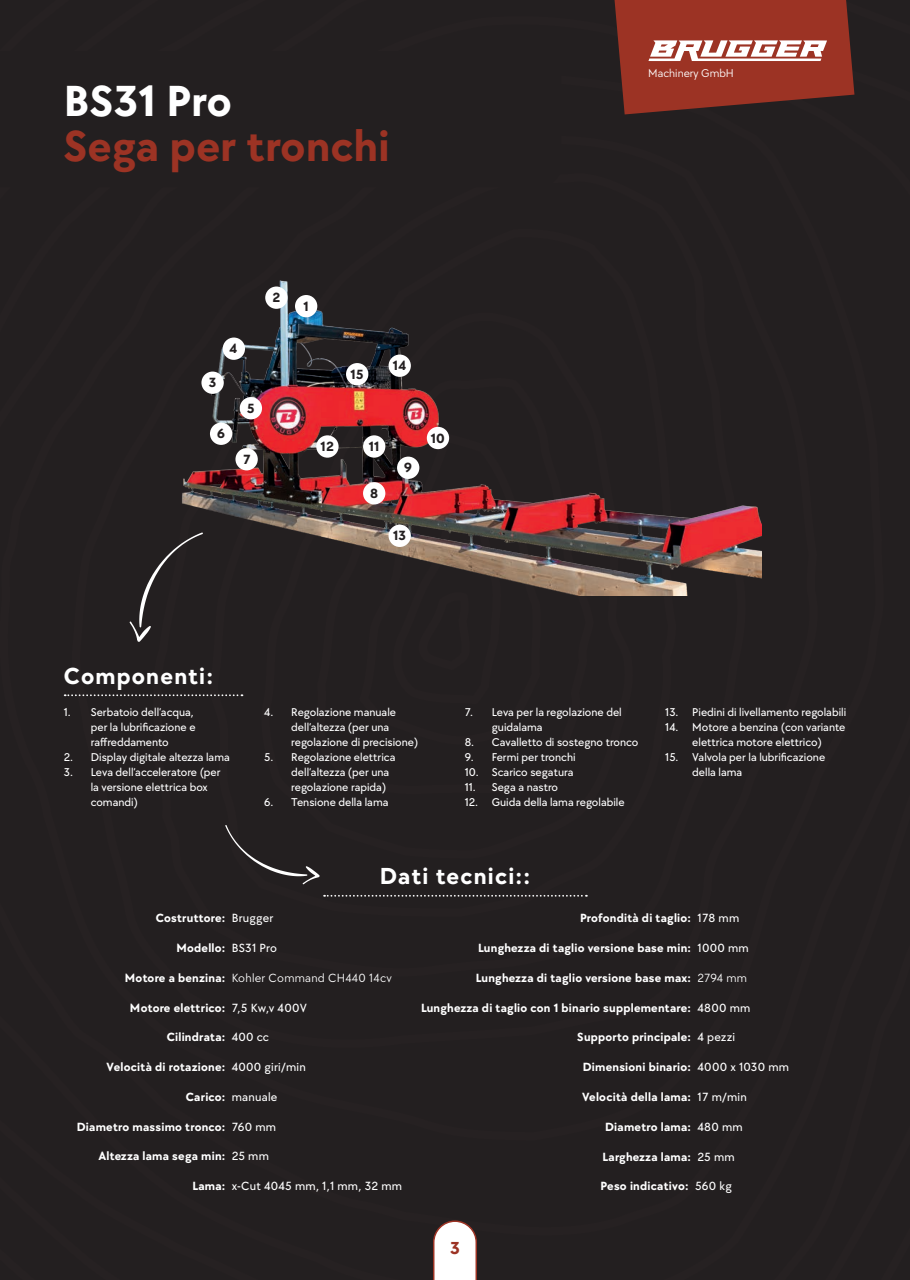
<style>
.page{position:relative;width:910px;height:1280px;background:#fff}
.page>*{position:absolute;margin:0;border:0;box-sizing:border-box;transform-origin:0 0}
.t1{font:700 45px "TT Chocolates Trl";letter-spacing:.01em;color:#9c3324}
.t2{font:700 45px "TT Chocolates Trl";letter-spacing:.01em;color:#fff}
.t3{font:700 24px "TT Chocolates Trl";letter-spacing:.05em;color:#fff}
.t4{font:700 18px "TT Chocolates Trl";color:#9c3324}
.t5{font:700 13.8px "TT Chocolates Trl";letter-spacing:.02em;color:#231f20}
.t6{font:700 12.3px "TT Chocolates Trl";letter-spacing:.02em;color:#fff}
.t7{font:12.3px "TT Chocolates Trl";letter-spacing:.02em;color:#fff}
.t8{font:500 12.3px "TT Chocolates Trl";letter-spacing:.02em;color:#fff}
.t9{font:500 11.7px/15px "TT Chocolates Trl";color:#fff}
.t10{font:11.7px "TT Chocolates Trl";color:#fff}
.s1{font-weight:500}
.s2{font-weight:700}
.s3{font-weight:400}
</style>
<div class="page">
<div style="left:367px;top:0;width:248px;height:16px;background:#231f20"></div>
<div style="left:367px;top:16px;width:543px;height:412px;background:#231f20"></div>
<div style="left:0;top:73px;width:885px;height:871px;background:#231f20"></div>
<div style="left:70px;top:136px;width:752px;height:808px;background:#231f20"></div>
<div style="left:151px;top:173px;width:595px;height:771px;background:#231f20"></div>
<div style="left:209px;top:595px;width:467px;height:322px;background:#231f20"></div>
<div style="left:261px;top:595px;width:374px;height:263px;background:#231f20"></div>
<div style="left:314px;top:595px;width:280px;height:199px;background:#231f20"></div>
<div style="left:359px;top:595px;width:183px;height:150px;background:#231f20"></div>
<div style="left:392px;top:595px;width:110px;height:109px;background:#231f20"></div>
<div style="left:0;top:944px;width:663px;height:283px;background:#231f20"></div>
<div style="left:663px;top:794px;width:247px;height:433px;background:#231f20"></div>
<div style="left:0;top:1015px;width:400px;height:212px;background:#231f20"></div>
<div style="left:0;top:0;width:367px;height:332px;background:#231f20"></div>
<div style="left:0;top:0;width:159px;height:51px;background:#231f20"></div>
<div style="left:0;top:1227px;width:910px;height:53px;background:#231f20"></div>
<img style="left:149px;top:187px;width:612px;height:408px">
<svg style="left:615px;top:0;width:295px;height:114px"></svg>
<div style="left:0;top:51px;width:561px;height:136px;background:#231f20"></div>
<svg style="left:65px;top:694px;width:177px;height:2px"></svg>
<svg style="left:130px;top:532px;width:73px;height:110px"></svg>
<div style="left:363px;top:482px;width:22px;height:22px;background:#fff;border-radius:50%"></div>
<div style="left:210px;top:423px;width:22px;height:22px;background:#fff;border-radius:50%"></div>
<div style="left:397px;top:457px;width:22px;height:22px;background:#fff;border-radius:50%"></div>
<div style="left:235px;top:448px;width:23px;height:22px;background:#fff;border-radius:50%"></div>
<div style="left:427px;top:427px;width:22px;height:22px;background:#fff;border-radius:50%"></div>
<div style="left:389px;top:355px;width:22px;height:22px;background:#fff;border-radius:50%"></div>
<div style="left:295px;top:295px;width:22px;height:22px;background:#fff;border-radius:50%"></div>
<div style="left:223px;top:337px;width:22px;height:23px;background:#fff;border-radius:50%"></div>
<div style="left:316px;top:435px;width:23px;height:23px;background:#fff;border-radius:50%"></div>
<div style="left:265px;top:286px;width:23px;height:23px;background:#fff;border-radius:50%"></div>
<div style="left:201px;top:372px;width:23px;height:22px;background:#fff;border-radius:50%"></div>
<div style="left:240px;top:397px;width:22px;height:22px;background:#fff;border-radius:50%"></div>
<div style="left:389px;top:525px;width:22px;height:22px;background:#fff;border-radius:50%"></div>
<div style="left:346px;top:363px;width:22px;height:22px;background:#fff;border-radius:50%"></div>
<div style="left:363px;top:435px;width:22px;height:23px;background:#fff;border-radius:50%"></div>
<svg style="left:225px;top:825px;width:95px;height:59px"></svg>
<svg style="left:324px;top:895px;width:263px;height:2px"></svg>
<svg style="left:432px;top:1220px;width:46px;height:60px"></svg>
<h1 class="t2" style="left:64px;top:69px;width:169px">BS31 Pro</h1>
<h1 class="t1" style="left:64px;top:114px;width:327px">Sega per tronchi</h1>
<p class="t5" style="left:209px;top:373px;width:9px">3</p>
<p class="t5" style="left:229px;top:339px;width:9px">4</p>
<p class="t5" style="left:217px;top:424px;width:9px">6</p>
<p class="t5" style="left:247px;top:398px;width:9px">5</p>
<p class="t5" style="left:243px;top:449px;width:9px">7</p>
<p class="t5" style="left:272px;top:288px;width:9px">2</p>
<p class="t5" style="left:303px;top:296px;width:7px">1</p>
<p class="t5" style="left:351px;top:364px;width:14px">15</p>
<p class="t5" style="left:393px;top:356px;width:15px">14</p>
<p class="t5" style="left:321px;top:437px;width:15px">12</p>
<p class="t5" style="left:369px;top:437px;width:12px">11</p>
<p class="t5" style="left:370px;top:483px;width:10px">8</p>
<p class="t5" style="left:404px;top:458px;width:9px">9</p>
<p class="t5" style="left:393px;top:526px;width:14px">13</p>
<p class="t5" style="left:431px;top:428px;width:16px">10</p>
<p class="t10" style="left:648px;top:65px;width:87px">Machinery GmbH</p>
<h2 class="t3" style="left:64px;top:659px;width:151px">Componenti:</h2>
<p class="t9" style="left:91px;top:704px;width:106px;text-indent:-27px">1. Serbatoio dell‘acqua, per la lubrificazione e raffreddamento</p>
<p class="t9" style="left:64px;top:749px;width:167px">2. Display digitale altezza lama</p>
<p class="t9" style="left:91px;top:764px;width:131px;text-indent:-27px">3. Leva dell‘acceleratore (per la versione elettrica box comandi)</p>
<p class="t9" style="left:291px;top:704px;width:129px;text-indent:-27px">4. Regolazione manuale dell‘altezza (per una regolazione di precisione)</p>
<p class="t9" style="left:291px;top:749px;width:106px;text-indent:-27px">5. Regolazione elettrica dell‘altezza (per una regolazione rapida)</p>
<p class="t9" style="left:264px;top:794px;width:126px">6. Tensione della lama</p>
<p class="t9" style="left:492px;top:704px;width:131px;text-indent:-27px">7. Leva per la regolazione del guidalama</p>
<p class="t9" style="left:465px;top:734px;width:175px">8. Cavalletto di sostegno tronco</p>
<p class="t9" style="left:465px;top:749px;width:112px">9. Fermi per tronchi</p>
<p class="t9" style="left:465px;top:764px;width:110px">10. Scarico segatura</p>
<p class="t9" style="left:465px;top:779px;width:95px">11. Sega a nastro</p>
<p class="t9" style="left:465px;top:794px;width:161px">12. Guida della lama regolabile</p>
<h2 class="t3" style="left:380px;top:859px;width:152px">Dati tecnici::</h2>
<p class="t9" style="left:665px;top:704px;width:182px">13. Piedini di livellamento regolabili</p>
<p class="t9" style="left:665px;top:719px;width:182px;text-align:center">14. Motore a benzina (con variante elettrica motore elettrico)</p>
<p class="t9" style="left:692px;top:749px;width:135px;text-indent:-27px">15. Valvola per la lubrificazione della lama</p>
<p class="t6" style="left:156px;top:909px;width:119px">Costruttore: <span class="s1">Brugger</span></p>
<p class="t6" style="left:580px;top:909px;width:161px">Profondità di taglio: <span class="s1">178 mm</span></p>
<p class="t6" style="left:176px;top:939px;width:102px">Modello: <span class="s1">BS31 Pro</span></p>
<p class="t6" style="left:478px;top:939px;width:272px">Lunghezza di taglio versione base min: <span class="s1">1000 mm</span></p>
<p class="t7" style="left:125px;top:970px;width:268px"><span class="s2">Motore a benzina:</span> Kohler Command CH440 14cv</p>
<p class="t6" style="left:476px;top:969px;width:273px">Lunghezza di taglio versione base max: <span class="s3">2794 mm</span></p>
<p class="t6" style="left:130px;top:999px;width:178px">Motore elettrico: <span class="s1">7,5 Kw,v 400V</span></p>
<p class="t6" style="left:421px;top:999px;width:331px">Lunghezza di taglio con 1 binario supplementare: <span class="s1">4800 mm</span></p>
<p class="t6" style="left:167px;top:1029px;width:104px">Cilindrata: <span class="s1">400 cc</span></p>
<p class="t6" style="left:577px;top:1029px;width:159px">Supporto principale: <span class="s1">4 pezzi</span></p>
<p class="t6" style="left:107px;top:1058px;width:201px">Velocità di rotazione: <span class="s1">4000 giri/min</span></p>
<p class="t6" style="left:583px;top:1058px;width:208px">Dimensioni binario: <span class="s1">4000 x 1030 mm</span></p>
<p class="t6" style="left:582px;top:1088px;width:166px">Velocità della lama: <span class="s1">17 m/min</span></p>
<p class="t6" style="left:605px;top:1118px;width:139px">Diametro lama: <span class="s1">480 mm</span></p>
<p class="t6" style="left:603px;top:1148px;width:134px">Larghezza lama: <span class="s1">25 mm</span></p>
<p class="t6" style="left:601px;top:1177px;width:133px">Peso indicativo: <span class="s1">560 kg</span></p>
<p class="t6" style="left:186px;top:1088px;width:93px">Carico: <span class="s1">manuale</span></p>
<p class="t6" style="left:77px;top:1118px;width:201px">Diametro massimo tronco: <span class="s1">760 mm</span></p>
<p class="t6" style="left:98px;top:1148px;width:172px">Altezza lama sega min: <span class="s1">25 mm</span></p>
<p class="t8" style="left:192px;top:1177px;width:211px"><span class="s2">Lama:</span> x-Cut 4045 mm, 1,1 mm, 32 mm</p>
<h3 class="t4" style="left:450px;top:1235px;width:11px">3</h3>
</div>
